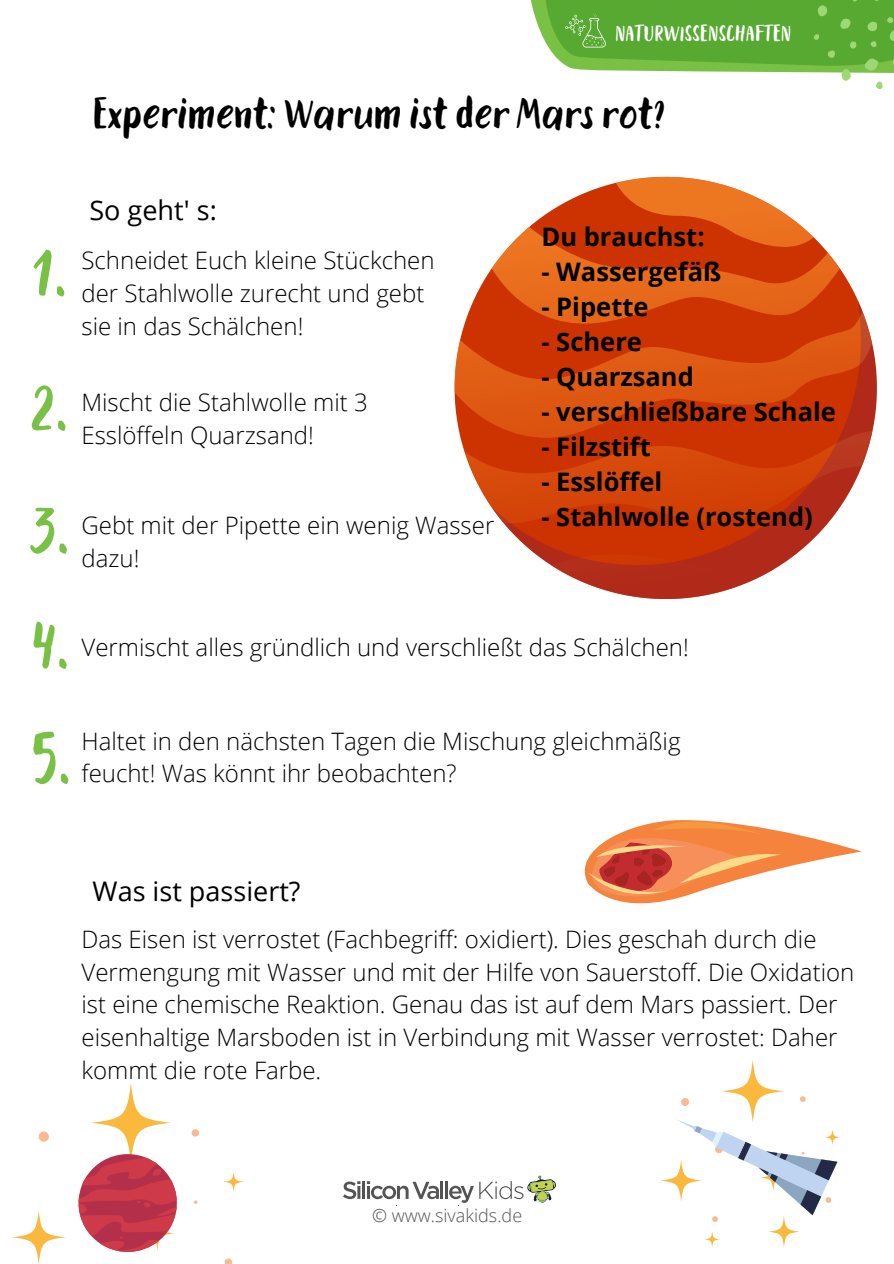
<style>
.page{position:relative;width:894px;height:1264px;background:#fff}
.page>*{position:absolute;margin:0;border:0;box-sizing:border-box;transform-origin:0 0}
.t1{font:76.05px "Rabbits Dummy";color:#79c145}
.t2{font:42px "Rabbits Dummy";color:#000}
.t3{font:27px "Open Sans";color:#000}
.t4{font:700 25.5px "Open Sans";color:#000}
.t5{font:300 24px/32.7px "Open Sans";color:#000}
.t6{font:22.5px "Rabbits Dummy";color:#fff}
.t7{font:300 18px "Open Sans";color:#545454}
</style>
<div class="page">
<svg style="left:343px;top:1181px;width:17px;height:18px"></svg>
<hr style="left:362px;top:1181px;width:3px;height:17px;background:#545454">
<svg style="left:367px;top:1181px;width:72px;height:18px"></svg>
<hr style="left:440px;top:1181px;width:3px;height:17px;background:#545454">
<hr style="left:445px;top:1181px;width:3px;height:17px;background:#545454">
<svg style="left:449px;top:1175px;width:107px;height:31px"></svg>
<svg style="left:530px;top:0;width:363px;height:89px"></svg>
<svg style="left:454px;top:176px;width:404px;height:331px"></svg>
<svg style="left:491px;top:300px;width:386px;height:299px;background:#d35629"></svg>
<svg style="left:584px;top:820px;width:277px;height:84px"></svg>
<svg style="left:12px;top:1210px;width:54px;height:53px"></svg>
<svg style="left:91px;top:1082px;width:80px;height:80px"></svg>
<svg style="left:223px;top:1171px;width:21px;height:20px"></svg>
<div style="left:39px;top:1131px;width:10px;height:10px;background:#f9b992;border-radius:50%"></div>
<svg style="left:224px;top:1258px;width:8px;height:5px"></svg>
<div style="left:191px;top:1129px;width:8px;height:7px;background:#f9b992;border-radius:50%"></div>
<svg style="left:79px;top:1154px;width:98px;height:98px"></svg>
<svg style="left:660px;top:1159px;width:42px;height:42px"></svg>
<svg style="left:721px;top:1059px;width:62px;height:63px"></svg>
<svg style="left:767px;top:1215px;width:32px;height:32px"></svg>
<svg style="left:704px;top:1231px;width:16px;height:16px"></svg>
<div style="left:681px;top:1097px;width:7px;height:8px;background:#f9b992;border-radius:50%"></div>
<svg style="left:800px;top:1096px;width:5px;height:5px"></svg>
<svg style="left:675px;top:1119px;width:162px;height:102px"></svg>
<p class="t6" style="left:615px;top:18px;width:178px">NATURWISSENSCHAFTEN</p>
<h2 class="t2" style="left:93px;top:85px;width:574px">Experiment: Warum ist der Mars rot?</h2>
<h1 class="t1" style="left:33px;top:217px;width:36px">1.</h1>
<p class="t3" style="left:89px;top:192px;width:129px">So geht' s:</p>
<p class="t5" style="left:81px;top:244px;width:354px">Schneidet Euch kleine Stückchen der Stahlwolle zurecht und gebt sie in das Schälchen!</p>
<h1 class="t1" style="left:32px;top:351px;width:38px">2.</h1>
<p class="t5" style="left:81px;top:386px;width:288px">Mischt die Stahlwolle mit 3<br>Esslöffeln Quarzsand!</p>
<h1 class="t1" style="left:32px;top:474px;width:40px">3.</h1>
<p class="t5" style="left:81px;top:508px;width:414px">Gebt mit der Pipette ein wenig Wasser dazu!</p>
<p class="t4" style="left:541px;top:219px;width:165px">Du brauchst:</p>
<p class="t4" style="left:541px;top:254px;width:181px">- Wassergefäß</p>
<p class="t4" style="left:541px;top:289px;width:109px">- Pipette</p>
<p class="t4" style="left:541px;top:324px;width:102px">- Schere</p>
<p class="t4" style="left:541px;top:358px;width:154px">- Quarzsand</p>
<p class="t4" style="left:541px;top:393px;width:296px">- verschließbare Schale</p>
<p class="t4" style="left:541px;top:428px;width:111px">- Filzstift</p>
<p class="t4" style="left:541px;top:463px;width:122px">- Esslöffel</p>
<p class="t4" style="left:541px;top:498px;width:273px">- Stahlwolle (rostend)</p>
<h1 class="t1" style="left:31px;top:589px;width:41px">4.</h1>
<p class="t5" style="left:81px;top:630px;width:608px">Vermischt alles gründlich und verschließt das Schälchen!</p>
<h1 class="t1" style="left:30px;top:704px;width:42px">5.</h1>
<p class="t5" style="left:81px;top:723px;width:600px">Haltet in den nächsten Tagen die Mischung gleichmäßig feucht! Was könnt ihr beobachten?</p>
<p class="t3" style="left:93px;top:873px;width:209px">Was ist passiert?</p>
<p class="t5" style="left:81px;top:922px;width:774px">Das Eisen ist verrostet (Fachbegriff: oxidiert). Dies geschah durch die Vermengung mit Wasser und mit der Hilfe von Sauerstoff. Die Oxidation ist eine chemische Reaktion. Genau das ist auf dem Mars passiert. Der eisenhaltige Marsboden ist in Verbindung mit Wasser verrostet: Daher kommt die rote Farbe.</p>
<p class="t7" style="left:372px;top:1203px;width:151px">© www.sivakids.de</p>
</div>
